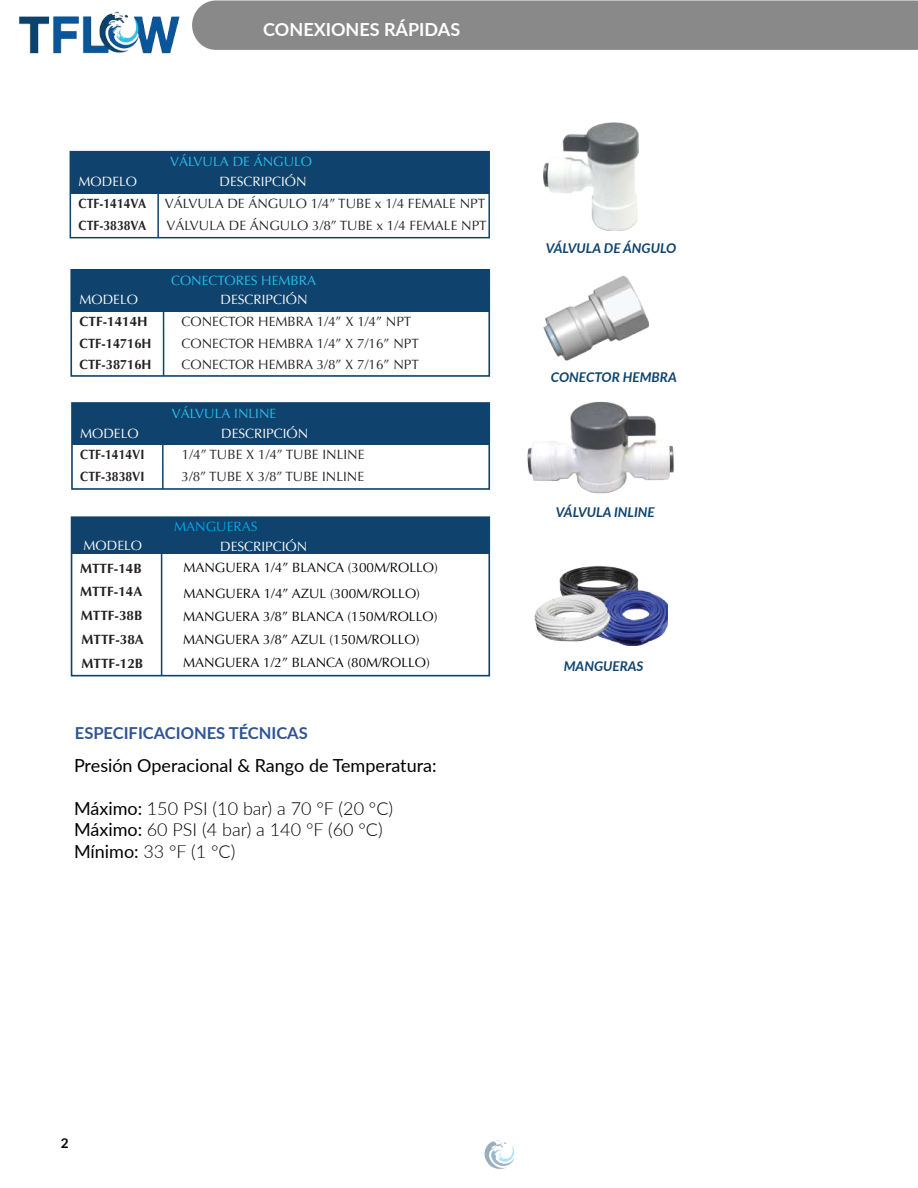
<style>
.page{position:relative;width:918px;height:1188px;background:#fff}
.page>*{position:absolute;margin:0;border:0;box-sizing:border-box;transform-origin:0 0}
.t1{font:300 18px/21.6px "Lato";color:#000}
.t2{font:18px "Lato";color:#000}
.t3{font:700 18px "Lato";color:#fff}
.t4{font:700 16.5px "Lato";color:#305496}
.t5{font:13.5px "Optima";color:#231f20}
.t6{font:13.5px/23.2px "Optima";color:#000}
.t7{font:13.5px "Optima";color:#fff}
.t8{font:italic 700 13.5px "Lato";color:#0f436d}
.t9{font:700 13.5px/22.5px "Optima";color:#231f20}
.t10{font:13.5px "Optima";color:#2bc1ef}
.t11{font:700 13.5px "Optima";color:#231f20;scale:.9 1}
.t12{font:700 13.5px "Optima";color:#231f20;scale:.95 1}
.t13{font:13.5px "Optima";color:#00adee}
.t14{font:700 13.5px "Lato";color:#000}
.s1{font-weight:400}
</style>
<div class="page">
<div style="left:192px;top:0;width:726px;height:50px;background:#898989"></div>
<img style="left:484px;top:1140px;width:31px;height:30px">
<img style="left:19px;top:11px;width:161px;height:43px">
<div style="left:70px;top:152px;width:419px;height:41px;background:#0f436d"></div>
<div style="left:70px;top:151px;width:420px;height:87px;border:2px solid #0f436d"></div>
<hr style="left:157px;top:179px;width:2px;height:59px;background:#0f436d">
<div style="left:72px;top:403px;width:417px;height:42px;background:#0f436d"></div>
<div style="left:71px;top:402px;width:419px;height:88px;border:2px solid #0f436d"></div>
<hr style="left:162px;top:431px;width:2px;height:58px;background:#0f436d">
<div style="left:71px;top:270px;width:418px;height:42px;background:#0f436d"></div>
<div style="left:70px;top:269px;width:420px;height:108px;border:2px solid #0f436d"></div>
<hr style="left:163px;top:298px;width:1px;height:78px;background:#0f436d">
<img style="left:544px;top:276px;width:104px;height:84px">
<div style="left:71px;top:517px;width:418px;height:37px;background:#0f436d"></div>
<div style="left:71px;top:516px;width:419px;height:160px;border:2px solid #0f436d"></div>
<hr style="left:161px;top:554px;width:1px;height:122px;background:#0f436d">
<img style="left:534px;top:566px;width:133px;height:80px">
<img style="left:527px;top:401px;width:147px;height:93px">
<img style="left:543px;top:122px;width:95px;height:109px">
<h1 class="t3" style="left:263px;top:16px;width:198px">CONEXIONES RÁPIDAS</h1>
<p class="t10" style="left:170px;top:154px;width:144px">VÁLVULA DE ÁNGULO</p>
<p class="t7" style="left:79px;top:174px;width:60px">MODELO</p>
<p class="t7" style="left:220px;top:174px;width:89px">DESCRIPCIÓN</p>
<p class="t11" style="left:79px;top:196px;width:77px">CTF-1414VA</p>
<p class="t5" style="left:165px;top:196px;width:322px">VÁLVULA DE ÁNGULO 1/4” TUBE x 1/4 FEMALE NPT</p>
<p class="t11" style="left:79px;top:217px;width:77px">CTF-3838VA</p>
<p class="t5" style="left:166px;top:218px;width:322px">VÁLVULA DE ÁNGULO 3/8” TUBE x 1/4 FEMALE NPT</p>
<p class="t10" style="left:171px;top:272px;width:147px">CONECTORES HEMBRA</p>
<p class="t7" style="left:80px;top:292px;width:60px">MODELO</p>
<p class="t7" style="left:221px;top:292px;width:89px">DESCRIPCIÓN</p>
<p class="t9" style="left:80px;top:310px;width:70px">CTF-1414H</p>
<p class="t5" style="left:182px;top:313px;width:231px">CONECTOR HEMBRA 1/4” X 1/4” NPT</p>
<p class="t12" style="left:80px;top:335px;width:77px">CTF-14716H</p>
<p class="t5" style="left:182px;top:335px;width:239px">CONECTOR HEMBRA 1/4” X 7/16” NPT</p>
<p class="t12" style="left:80px;top:357px;width:77px">CTF-38716H</p>
<p class="t5" style="left:182px;top:357px;width:239px">CONECTOR HEMBRA 3/8” X 7/16” NPT</p>
<p class="t10" style="left:172px;top:405px;width:106px">VÁLVULA INLINE</p>
<p class="t7" style="left:80px;top:425px;width:60px">MODELO</p>
<p class="t7" style="left:221px;top:425px;width:89px">DESCRIPCIÓN</p>
<p class="t11" style="left:80px;top:447px;width:73px">CTF-1414VI</p>
<p class="t5" style="left:182px;top:447px;width:184px">1/4” TUBE X 1/4” TUBE INLINE</p>
<p class="t11" style="left:80px;top:469px;width:73px">CTF-3838VI</p>
<p class="t5" style="left:182px;top:469px;width:184px">3/8” TUBE X 3/8” TUBE INLINE</p>
<p class="t7" style="left:84px;top:538px;width:60px">MODELO</p>
<p class="t9" style="left:80px;top:557px;width:64px">MTTF-14B<br>MTTF-14A</p>
<p class="t9" style="left:81px;top:603px;width:65px;line-height:24.8px">MTTF-38B<br>MTTF-38A</p>
<p class="t9" style="left:82px;top:652px;width:63px">MTTF-12B</p>
<p class="t13" style="left:174px;top:518px;width:85px">MANGUERAS</p>
<p class="t7" style="left:220px;top:538px;width:89px">DESCRIPCIÓN</p>
<p class="t6" style="left:183px;top:555px;width:256px;line-height:25.7px">MANGUERA 1/4” BLANCA (300M/ROLLO)<br>MANGUERA 1/4” AZUL (300M/ROLLO)</p>
<p class="t6" style="left:183px;top:605px;width:256px">MANGUERA 3/8” BLANCA (150M/ROLLO)<br>MANGUERA 3/8” AZUL (150M/ROLLO)<br>MANGUERA 1/2” BLANCA (80M/ROLLO)</p>
<p class="t4" style="left:75px;top:721px;width:234px">ESPECIFICACIONES TÉCNICAS</p>
<h1 class="t2" style="left:74px;top:752px;width:364px">Presión Operacional &amp; Rango de Temperatura:</h1>
<h1 class="t1" style="left:74px;top:797px;width:321px"><span class="s1">Máximo:</span> 150 PSI (10 bar) a 70 °F (20 °C)<br><span class="s1">Máximo:</span> 60 PSI (4 bar) a 140 °F (60 °C)<br><span class="s1">Mínimo:</span> 33 °F (1 °C)</h1>
<p class="t8" style="left:546px;top:238px;width:132px">VÁLVULA DE ÁNGULO</p>
<p class="t8" style="left:551px;top:367px;width:127px">CONECTOR HEMBRA</p>
<p class="t8" style="left:556px;top:502px;width:100px">VÁLVULA INLINE</p>
<p class="t8" style="left:564px;top:656px;width:81px">MANGUERAS</p>
<p class="t14" style="left:61px;top:1133px;width:9px">2</p>
</div>
